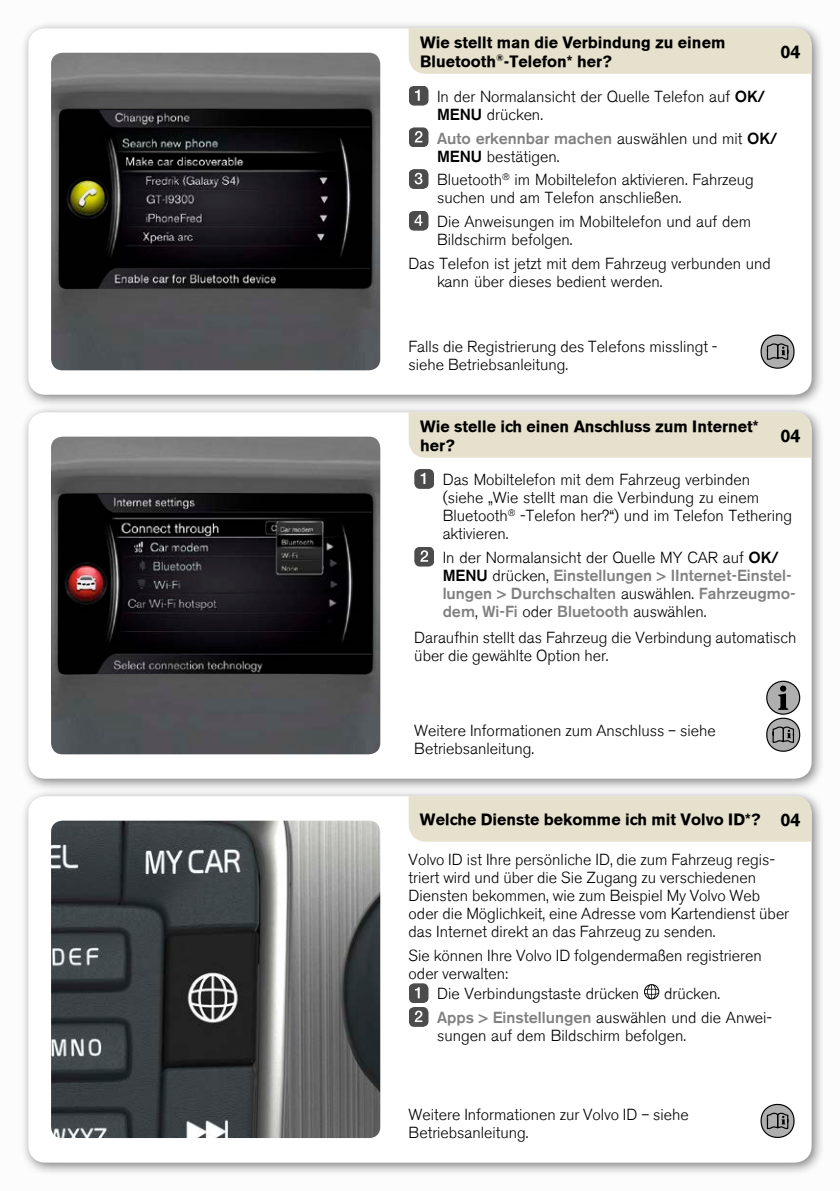
<style>
.page{position:relative;width:840px;height:1191px;background:#fff}
.page>*{position:absolute;margin:0;border:0;box-sizing:border-box;transform-origin:0 0}
.t1{font:700 18px "Volvo Sans";color:#000}
.t2{font:300 16px/18px "Volvo Sans";color:#000}
.t3{font:300 16px/18px "Volvo Sans";color:#808180}
.t4{font:700 16px/19.2px "Volvo Sans";color:#000}
.s1{font-style:inherit}
.s2{color:#808180}
.s3{color:#000}
.s4{font-size:18px}
</style>
<div class="page">
<div style="left:20px;top:20px;width:804px;height:389px;background:#000;opacity:.5"></div>
<div style="left:28px;top:28px;width:783px;height:367px;background:#fff;border-radius:17px"></div>
<div style="left:20px;top:404px;width:804px;height:388px;background:#000;opacity:.5"></div>
<div style="left:28px;top:412px;width:783px;height:366px;background:#fff;border-radius:17px"></div>
<div style="left:20px;top:788px;width:804px;height:388px;background:#000;opacity:.5"></div>
<div style="left:28px;top:796px;width:783px;height:366px;background:#fff;border-radius:17px"></div>
<img style="left:51px;top:53px;width:329px;height:317px">
<svg style="left:67px;top:109px;width:294px;height:1px"></svg>
<div style="left:408px;top:412px;width:403px;height:46px;background:#e5e1cc"></div>
<img style="left:51px;top:437px;width:329px;height:317px">
<svg style="left:66px;top:493px;width:296px;height:1px"></svg>
<div style="left:408px;top:28px;width:403px;height:46px;background:#e5e1cc"></div>
<div style="left:408px;top:796px;width:403px;height:45px;background:#e5e1cc"></div>
<img style="left:51px;top:820px;width:329px;height:318px">
<svg style="left:409px;top:86px;width:19px;height:20px"></svg>
<svg style="left:409px;top:127px;width:19px;height:20px"></svg>
<svg style="left:409px;top:169px;width:19px;height:20px"></svg>
<svg style="left:409px;top:211px;width:19px;height:20px"></svg>
<svg style="left:760px;top:1103px;width:34px;height:35px"></svg>
<svg style="left:644px;top:984px;width:15px;height:15px"></svg>
<svg style="left:409px;top:983px;width:19px;height:43px"></svg>
<svg style="left:760px;top:334px;width:34px;height:35px"></svg>
<svg style="left:414px;top:469px;width:20px;height:20px"></svg>
<svg style="left:414px;top:547px;width:20px;height:19px"></svg>
<svg style="left:766px;top:717px;width:33px;height:34px"></svg>
<div style="left:766px;top:681px;width:33px;height:33px;background:#afafb0;border-radius:50%"></div>
<div style="left:765px;top:680px;width:34px;height:34px;border:1px solid #000;border-radius:50%"></div>
<svg style="left:778px;top:685px;width:9px;height:25px"></svg>
<p class="t4" style="left:420px;top:33px;width:307px">Wie stellt man die Verbindung zu einem<br>Bluetooth<sup>®</sup>-Telefon* her?</p>
<p class="t1" style="left:780px;top:41px;width:22px">04</p>
<p class="t2" style="left:437px;top:87px;width:329px">In der Normalansicht der Quelle Telefon auf <span class="s1">OK/<br>MENU</span> drücken.</p>
<p class="t2" style="left:437px;top:129px;width:342px"><span class="s2">Auto erkennbar machen</span> auswählen und mit <span class="s1">OK/<br>MENU</span> bestätigen.</p>
<p class="t2" style="left:437px;top:171px;width:318px">Bluetooth<sup>®</sup> im Mobiltelefon aktivieren. Fahrzeug suchen und am Telefon anschließen.</p>
<p class="t2" style="left:437px;top:212px;width:315px">Die Anweisungen im Mobiltelefon und auf dem<br>Bildschirm befolgen.</p>
<p class="t2" style="left:437px;top:254px;width:335px;text-indent:-28px">Das Telefon ist jetzt mit dem Fahrzeug verbunden und kann über dieses bedient werden.</p>
<p class="t2" style="left:408px;top:338px;width:310px">Falls die Registrierung des Telefons misslingt - siehe Betriebsanleitung.</p>
<p class="t4" style="left:420px;top:416px;width:340px">Wie stelle ich einen Anschluss zum Internet* her?</p>
<p class="t1" style="left:780px;top:425px;width:22px">04</p>
<p class="t2" style="left:442px;top:471px;width:350px">Das Mobiltelefon mit dem Fahrzeug verbinden (siehe „Wie stellt man die Verbindung zu einem Bluetooth<sup>®</sup> -Telefon her?“) und im Telefon Tethering aktivieren.</p>
<p class="t3" style="left:442px;top:548px;width:354px"><span class="s3">In der Normalansicht der Quelle MY CAR auf</span> <span class="s3">OK/ MENU</span> <span class="s3">drücken,</span> Einstellungen &gt; IInternet-Einstel&shy;lungen &gt; Durchschalten <span class="s3">auswählen.</span> Fahrzeugmo&shy;dem<span class="s3">,</span> Wi-Fi <span class="s3">oder</span> Bluetooth <span class="s3">auswählen.</span></p>
<p class="t2" style="left:414px;top:629px;width:383px">Daraufhin stellt das Fahrzeug die Verbindung automatisch über die gewählte Option her.</p>
<p class="t2" style="left:414px;top:722px;width:303px">Weitere Informationen zum Anschluss – siehe<br>Betriebsanleitung.</p>
<p class="t4" style="left:420px;top:810px;width:382px">Welche Dienste bekomme ich mit Volvo ID*? <span class="s4">04</span></p>
<p class="t2" style="left:408px;top:850px;width:382px">Volvo ID ist Ihre persönliche ID, die zum Fahrzeug regis&shy;triert wird und über die Sie Zugang zu verschiedenen Diensten bekommen, wie zum Beispiel My Volvo Web oder die Möglichkeit, eine Adresse vom Kartendienst über das Internet direkt an das Fahrzeug zu senden.</p>
<p class="t2" style="left:408px;top:946px;width:354px">Sie können Ihre Volvo ID folgendermaßen registrieren oder verwalten:</p>
<p class="t2" style="left:437px;top:985px;width:203px">Die Verbindungstaste drücken</p>
<p class="t2" style="left:437px;top:982px;width:336px;line-height:23.6px;text-indent:227px">drücken.<br><span class="s2">Apps &gt; Einstellungen</span> auswählen und die Anwei-</p>
<p class="t2" style="left:437px;top:1026px;width:250px">sungen auf dem Bildschirm befolgen.</p>
<p class="t2" style="left:408px;top:1106px;width:281px">Weitere Informationen zur Volvo ID – siehe<br>Betriebsanleitung.</p>
</div>
